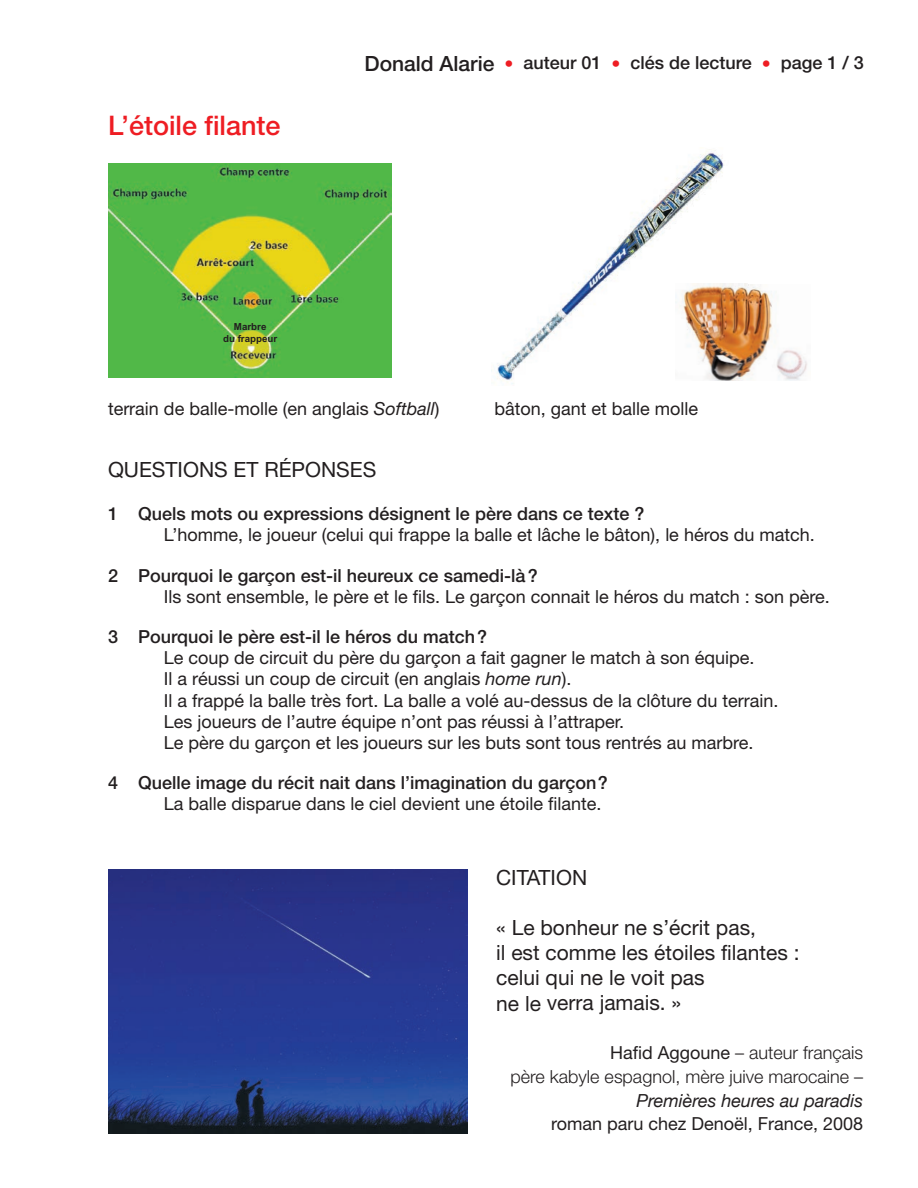
<style>
.page{position:relative;width:918px;height:1188px;background:#fff}
.page>*{position:absolute;margin:0;border:0;box-sizing:border-box;transform-origin:0 0}
.t1{font:500 27px "Helvetica Neue";color:#ee1d23}
.t2{font:21px/25.2px "Helvetica Neue";color:#231f20}
.t3{font:18px/21px "Helvetica Neue";color:#231f20}
.t4{font:500 18px "Helvetica Neue";color:#231f20}
.t5{font:300 18px/23.7px "Helvetica Neue";color:#231f20;text-align:right}
.t6{font:italic 18px "Helvetica Neue";color:#231f20}
.t7{font:700 9.75px/11.7px "Arial";color:#231f20;text-align:center}
.s1{font-size:21px}
.s2{font-weight:400;color:#ee1d23}
.s3{font-style:italic}
.s4{font-weight:400}
</style>
<div class="page">
<img style="left:108px;top:163px;width:284px;height:215px">
<img style="left:497px;top:150px;width:227px;height:234px">
<div style="left:655px;top:254px;width:178px;height:129px;background:#fff"></div>
<img style="left:675px;top:283px;width:132px;height:98px">
<img style="left:108px;top:870px;width:359px;height:264px">
<h1 class="t1" style="left:108px;top:116px;width:174px">L’étoile filante</h1>
<p class="t7" style="left:223px;top:321px;width:56px">Marbre<br>du frappeur</p>
<p class="t4" style="left:365px;top:56px;width:501px"><span class="s1">Donald Alarie</span> <span class="s2">•</span> auteur 01 <span class="s2">•</span> clés de lecture <span class="s2">•</span> page 1 / 3</p>
<p class="t3" style="left:108px;top:400px;width:333px">terrain de balle-molle (en anglais <span class="s3">Softball</span>)</p>
<p class="t3" style="left:494px;top:400px;width:205px">bâton, gant et balle molle</p>
<p class="t2" style="left:108px;top:459px;width:270px">QUESTIONS ET RÉPONSES</p>
<p class="t4" style="left:108px;top:508px;width:538px">1 Quels mots ou expressions désignent le père dans ce texte ?</p>
<p class="t3" style="left:164px;top:526px;width:652px">L’homme, le joueur (celui qui frappe la balle et lâche le bâton), le héros du match.</p>
<p class="t4" style="left:108px;top:569px;width:431px">2 Pourquoi le garçon est-il heureux ce samedi-là?</p>
<p class="t3" style="left:164px;top:588px;width:667px">Ils sont ensemble, le père et le fils. Le garçon connait le héros du match : son père.</p>
<p class="t4" style="left:108px;top:631px;width:381px">3 Pourquoi le père est-il le héros du match?</p>
<p class="t3" style="left:164px;top:649px;width:616px">Le coup de circuit du père du garçon a fait gagner le match à son équipe.<br>Il a réussi un coup de circuit (en anglais <span class="s3">home run</span>).<br>Il a frappé la balle très fort. La balle a volé au-dessus de la clôture du terrain.<br>Les joueurs de l’autre équipe n’ont pas réussi à l’attraper.<br>Le père du garçon et les joueurs sur les buts sont tous rentrés au marbre.</p>
<p class="t4" style="left:108px;top:776px;width:501px">4 Quelle image du récit nait dans l’imagination du garçon ?</p>
<p class="t3" style="left:164px;top:795px;width:439px">La balle disparue dans le ciel devient une étoile filante.</p>
<p class="t2" style="left:496px;top:867px;width:93px">CITATION</p>
<p class="t2" style="left:496px;top:917px;width:305px">« Le bonheur ne s’écrit pas,<br>il est comme les étoiles filantes : celui qui ne le voit pas<br>ne le verra jamais. »</p>
<p class="t5" style="left:511px;top:1043px;width:354px"><span class="s4">Hafid Aggoune</span> – auteur français<br>père kabyle espagnol, mère juive marocaine –</p>
<p class="t6" style="left:636px;top:1089px;width:228px">Premières heures au paradis</p>
<p class="t3" style="left:551px;top:1115px;width:314px">roman paru chez Denoël, France, 2008</p>
</div>
